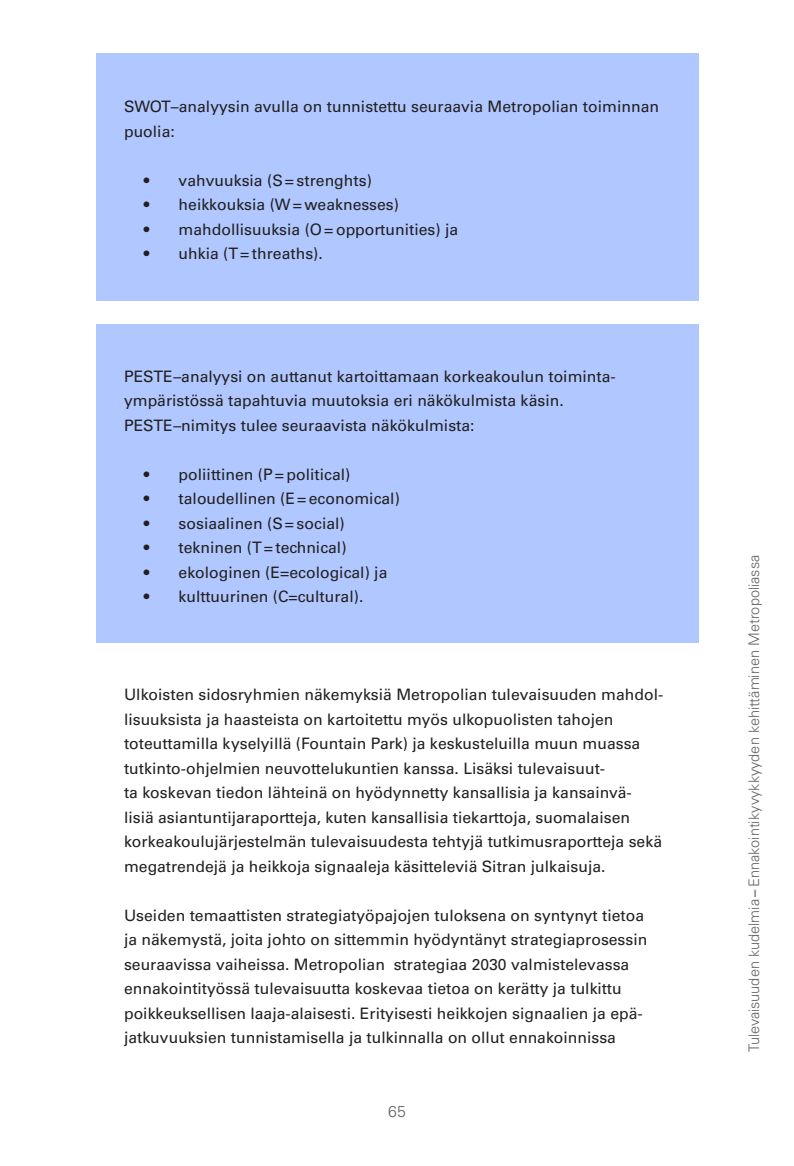
<style>
.page{position:relative;width:794px;height:1166px;background:#fff}
.page>*{position:absolute;margin:0;border:0;box-sizing:border-box;transform-origin:0 0}
.t1{font:15.75px/24.5px "Univers LT Std";color:#231f20}
.t2{font:300 15.75px "Univers LT Std";color:#636366}
.t3{font:300 14.53px "Univers LT Std";color:#636366}
.s1{font-weight:700}
.s2{font-family:"Serifa Std";font-weight:700}
</style>
<div class="page">
<div style="left:96px;top:325px;width:602px;height:318px;background:#b0c8ff"></div>
<div style="left:96px;top:54px;width:602px;height:247px;background:#b0c8ff"></div>
<p class="t1" style="left:124px;top:94px;width:536px">SWOT–analyysin avulla on tunnistettu seuraavia Metropolian toiminnan puolia:</p>
<p class="t1" style="left:144px;top:168px;width:229px"><span class="s1">•</span> vahvuuksia (S= strenghts)</p>
<p class="t1" style="left:144px;top:192px;width:257px"><span class="s1">•</span> heikkouksia (W= weaknesses)</p>
<p class="t1" style="left:144px;top:217px;width:316px"><span class="s1">•</span> mahdollisuuksia (O= opportunities) ja</p>
<p class="t1" style="left:144px;top:241px;width:180px"><span class="s1">•</span> uhkia (T= threaths).</p>
<p class="t1" style="left:124px;top:364px;width:493px">PESTE–analyysi on auttanut kartoittamaan korkeakoulun toiminta&shy;ympäristössä tapahtuvia muutoksia eri näkökulmista käsin.<br>PESTE -–nimitys tulee seuraavista näkökulmista:</p>
<p class="t1" style="left:144px;top:462px;width:208px"><span class="s1">•</span> poliittinen (P= political)</p>
<p class="t1" style="left:144px;top:486px;width:257px"><span class="s1">•</span> taloudellinen (E= economical)</p>
<p class="t1" style="left:144px;top:511px;width:202px"><span class="s1">•</span> sosiaalinen (S= social)</p>
<p class="t1" style="left:144px;top:535px;width:204px"><span class="s1">•</span> tekninen (T= technical)</p>
<p class="t1" style="left:144px;top:560px;width:245px"><span class="s1">•</span> ekologinen (E=ecological) ja</p>
<p class="t1" style="left:144px;top:584px;width:221px"><span class="s1">•</span> kulttuurinen (C=cultural).</p>
<p class="t1" style="left:124px;top:682px;width:541px">Ulkoisten sidosryhmien näkemyksiä Metropolian tulevaisuuden mahdol&shy;lisuuksista ja haasteista on kartoitettu myös ulkopuolisten tahojen toteuttamilla kyselyillä (Fountain Park) ja keskusteluilla muun muassa tutkinto-ohjelmien neuvottelukuntien kanssa. Lisäksi tulevaisuut-<br>ta koskevan tiedon lähteinä on hyödynnetty kansallisia ja kansainvä&shy;lisiä asiantuntijaraportteja, kuten kansallisia tiekarttoja, suomalaisen korkeakoulujärjestelmän tulevaisuudesta tehtyjä tutkimusraportteja sekä megatrendejä ja heikkoja signaaleja käsitteleviä Sitran julkaisuja.</p>
<p class="t1" style="left:124px;top:903px;width:525px">Useiden temaattisten strategiatyöpajojen tuloksena on syntynyt tietoa ja näkemystä, joita johto on sittemmin hyödyntänyt strategiaprosessin seuraavissa vaiheissa. Metropolian strategiaa 2030 valmistelevassa ennakointityössä tulevaisuutta koskevaa tietoa on kerätty ja tulkittu poikkeuksellisen laaja-alaisesti. Erityisesti heikkojen signaalien ja epä&shy;jatkuvuuksien tunnistamisella ja tulkinnalla on ollut ennakoinnissa</p>
<p class="t2" style="left:388px;top:1101px;width:19px">65</p>
<p class="t3" style="left:745px;top:1052px;width:498px;rotate:-90deg">Tulevaisuuden kudelmia <span class="s2">–</span> Ennakointikyvykkyyden kehittäminen Metropoliassa</p>
</div>
